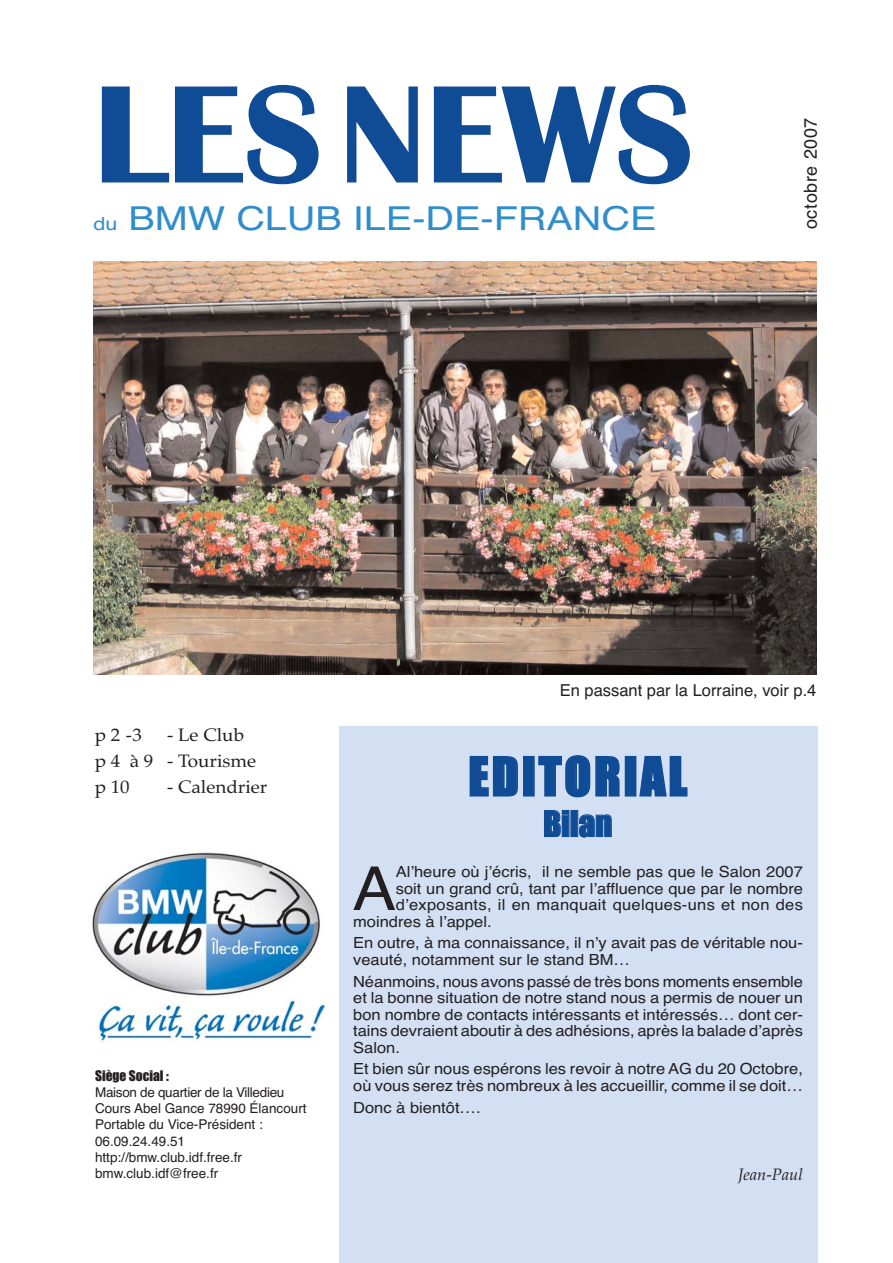
<style>
.page{position:relative;width:893px;height:1263px;background:#fff}
.page>*{position:absolute;margin:0;border:0;box-sizing:border-box;transform-origin:0 0}
.t1{font:700 144px "Britannic";color:#0f4c95}
.t2{font:60.6px "Helvetica";color:#231f20;scale:1.08 1}
.t3{font:49.5px "Impact";letter-spacing:.055em;color:#0f4c95}
.t4{font:33px "Helvetica";color:#308dcc;scale:1.2 1}
.t5{font:33px "Impact";letter-spacing:-.01em;color:#0f4c95}
.t6{font:18px/26.7px "Palatino";color:#231f20;scale:1.05 1}
.t7{font:18px "Helvetica";letter-spacing:.035em;color:#231f20}
.t8{font:16.5px "Helvetica";color:#231f20}
.t9{font:italic 16.5px "Palatino";color:#231f20}
.t10{font:15.3px/16.5px "Helvetica";color:#231f20;scale:1.08 1}
.t11{font:13.5px/16.2px "Helvetica";color:#231f20}
.t12{font:13.5px "Impact";color:#231f20}
.s1{font-size:18px}
</style>
<div class="page">
<img style="left:94px;top:262px;width:722px;height:412px">
<div style="left:339px;top:726px;width:478px;height:537px;background:#d3e0f3"></div>
<img style="left:92px;top:852px;width:234px;height:192px">
<h1 class="t1" style="left:94px;top:85px;width:602px">LESNEWS</h1>
<h3 class="t4" style="left:94px;top:207px;width:471px"><span class="s1">du</span> BMW CLUB ILE-DE-FRANCE</h3>
<p class="t7" style="left:804px;top:229px;width:113px;rotate:-90deg">octobre 2007</p>
<p class="t6" style="left:95px;top:723px;width:155px;text-indent:72px">- Le Club p 4 à 9 - Tourisme</p>
<p class="t6" style="left:95px;top:775px;width:35px">p 10</p>
<p class="t6" style="left:167px;top:775px;width:97px">- Calendrier</p>
<p class="t6" style="left:95px;top:723px;width:46px">p 2 -3</p>
<p class="t12" style="left:95px;top:1071px;width:75px">Siège Social :</p>
<p class="t11" style="left:95px;top:1085px;width:213px">Maison de quartier de la Villedieu<br>Cours Abel Gance 78990 Élancourt<br>Portable du Vice-Président :<br>06.09.24.49.51 http://bmw.club.idf.free.fr bmw.club.idf@free.fr</p>
<p class="t8" style="left:560px;top:684px;width:258px">En passant par la Lorraine, voir p.4</p>
<h3 class="t3" style="left:468px;top:760px;width:220px">EDITORIAL</h3>
<h3 class="t5" style="left:543px;top:813px;width:71px">Bilan</h3>
<h2 class="t2" style="left:352px;top:866px;width:42px">A</h2>
<p class="t10" style="left:396px;top:865px;width:378px">Al’heure où j’écris, il ne semble pas que le Salon 2007</p>
<p class="t10" style="left:396px;top:881px;width:378px">soit un grand crû, tant par l’affluence que par le nombre</p>
<p class="t10" style="left:396px;top:898px;width:379px">d’exposants, il en manquait quelques-uns et non des</p>
<p class="t10" style="left:353px;top:914px;width:130px">moindres à l’appel.</p>
<p class="t10" style="left:353px;top:936px;width:418px">En outre, à ma connaissance, il n’y avait pas de véritable nou&shy;veauté, notamment sur le stand BM…</p>
<p class="t10" style="left:353px;top:974px;width:418px;text-align:justify">Néanmoins, nous avons passé de très bons moments ensemble et la bonne situation de notre stand nous a permis de nouer un bon nombre de contacts intéressants et intéressés… dont cer&shy;tains devraient aboutir à des adhésions, après la balade d’après Salon.</p>
<p class="t10" style="left:353px;top:1062px;width:418px">Et bien sûr nous espérons les revoir à notre AG du 20 Octobre, où vous serez très nombreux à les accueillir, comme il se doit…</p>
<p class="t10" style="left:353px;top:1101px;width:119px">Donc à bientôt….</p>
<p class="t9" style="left:738px;top:1168px;width:67px">Jean-Paul</p>
</div>
